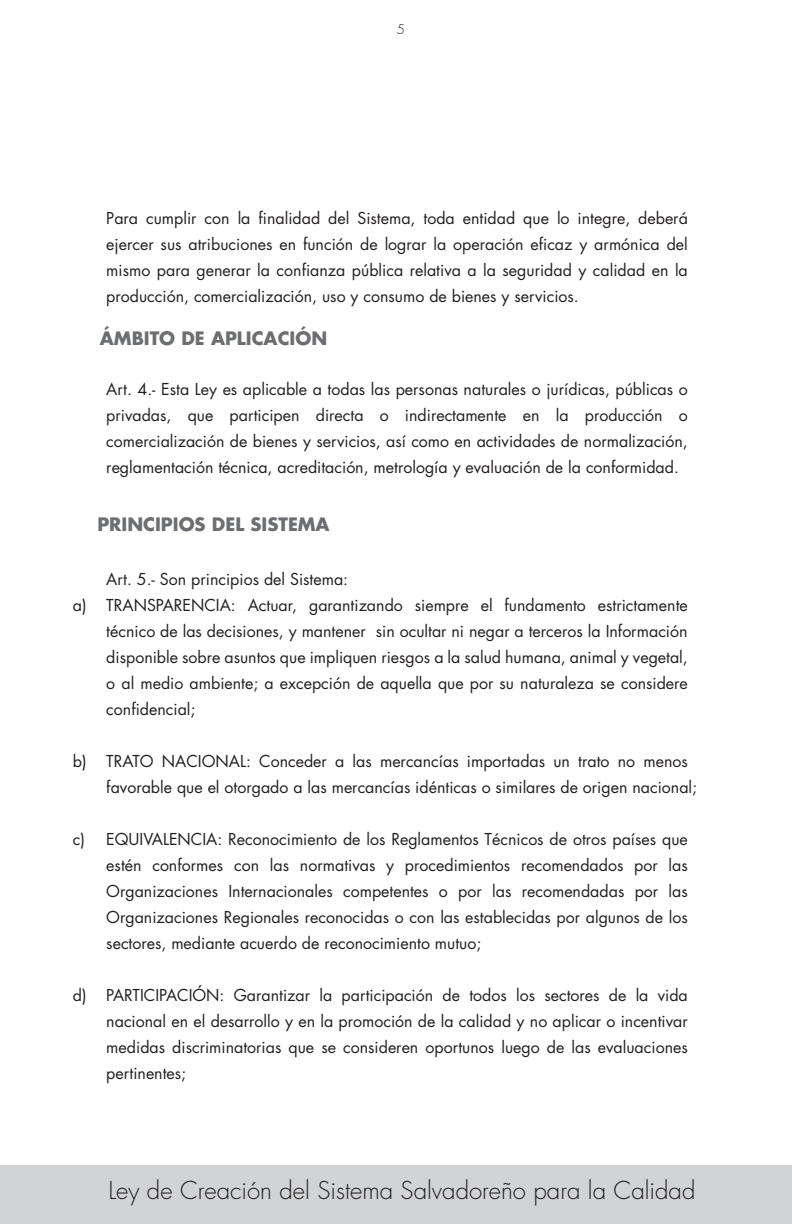
<style>
.page{position:relative;width:792px;height:1224px;background:#fff}
.page>*{position:absolute;margin:0;border:0;box-sizing:border-box;transform-origin:0 0}
.t1{font:300 24px "Futura";color:#231f20}
.t2{font:700 18px "Futura";color:#6d6e71}
.t3{font:16px/26px "Futura";color:#231f20;text-align:justify}
.t4{font:300 13px "Futura";color:#231f20}
</style>
<div class="page">
<div style="left:0;top:1166px;width:792px;height:58px;background:#d1d3d4"></div>
<p class="t4" style="left:397px;top:21px;width:10px">5</p>
<p class="t3" style="left:106px;top:205px;width:583px">Para cumplir con la finalidad del Sistema, toda entidad que lo integre, deberá ejercer sus atribuciones en función de lograr la operación eficaz y armónica del mismo para generar la confianza pública relativa a la seguridad y calidad en la producción, comercialización, uso y consumo de bienes y servicios.</p>
<p class="t2" style="left:100px;top:326px;width:229px">ÁMBITO DE APLICACIÓN</p>
<p class="t3" style="left:106px;top:376px;width:583px">Art. 4.- Esta Ley es aplicable a todas las personas naturales o jurídicas, públicas o privadas, que participen directa o indirectamente en la producción o comercialización de bienes y servicios, así como en actividades de normalización, reglamentación técnica, acreditación, metrología y evaluación de la conformidad.</p>
<p class="t2" style="left:97px;top:511px;width:234px">PRINCIPIOS DEL SISTEMA</p>
<p class="t3" style="left:73px;top:592px;width:15px">a)</p>
<p class="t3" style="left:73px;top:748px;width:15px">b)</p>
<p class="t3" style="left:73px;top:826px;width:14px">c)</p>
<p class="t3" style="left:73px;top:982px;width:15px">d)</p>
<p class="t3" style="left:106px;top:566px;width:583px;text-align:left">Art. 5.- Son principios del Sistema:<br>TRANSPARENCIA: Actuar, garantizando siempre el fundamento estrictamente técnico de las decisiones, y mantener sin ocultar ni negar a terceros la Información disponible sobre asuntos que impliquen riesgos a la salud humana, animal y vegetal, o al medio ambiente; a excepción de aquella que por su naturaleza se considere confidencial;</p>
<p class="t3" style="left:106px;top:748px;width:592px">TRATO NACIONAL: Conceder a las mercancías importadas un trato no menos favorable que el otorgado a las mercancías idénticas o similares de origen nacional;</p>
<p class="t3" style="left:106px;top:826px;width:583px">EQUIVALENCIA: Reconocimiento de los Reglamentos Técnicos de otros países que estén conformes con las normativas y procedimientos recomendados por las Organizaciones Internacionales competentes o por las recomendadas por las Organizaciones Regionales reconocidas o con las establecidas por algunos de los sectores, mediante acuerdo de reconocimiento mutuo;</p>
<p class="t3" style="left:106px;top:982px;width:583px">PARTICIPACIÓN: Garantizar la participación de todos los sectores de la vida nacional en el desarrollo y en la promoción de la calidad y no aplicar o incentivar medidas discriminatorias que se consideren oportunos luego de las evaluaciones pertinentes;</p>
<p class="t1" style="left:108px;top:1175px;width:589px">Ley de Creación del Sistema Salvadoreño para la Calidad</p>
</div>
